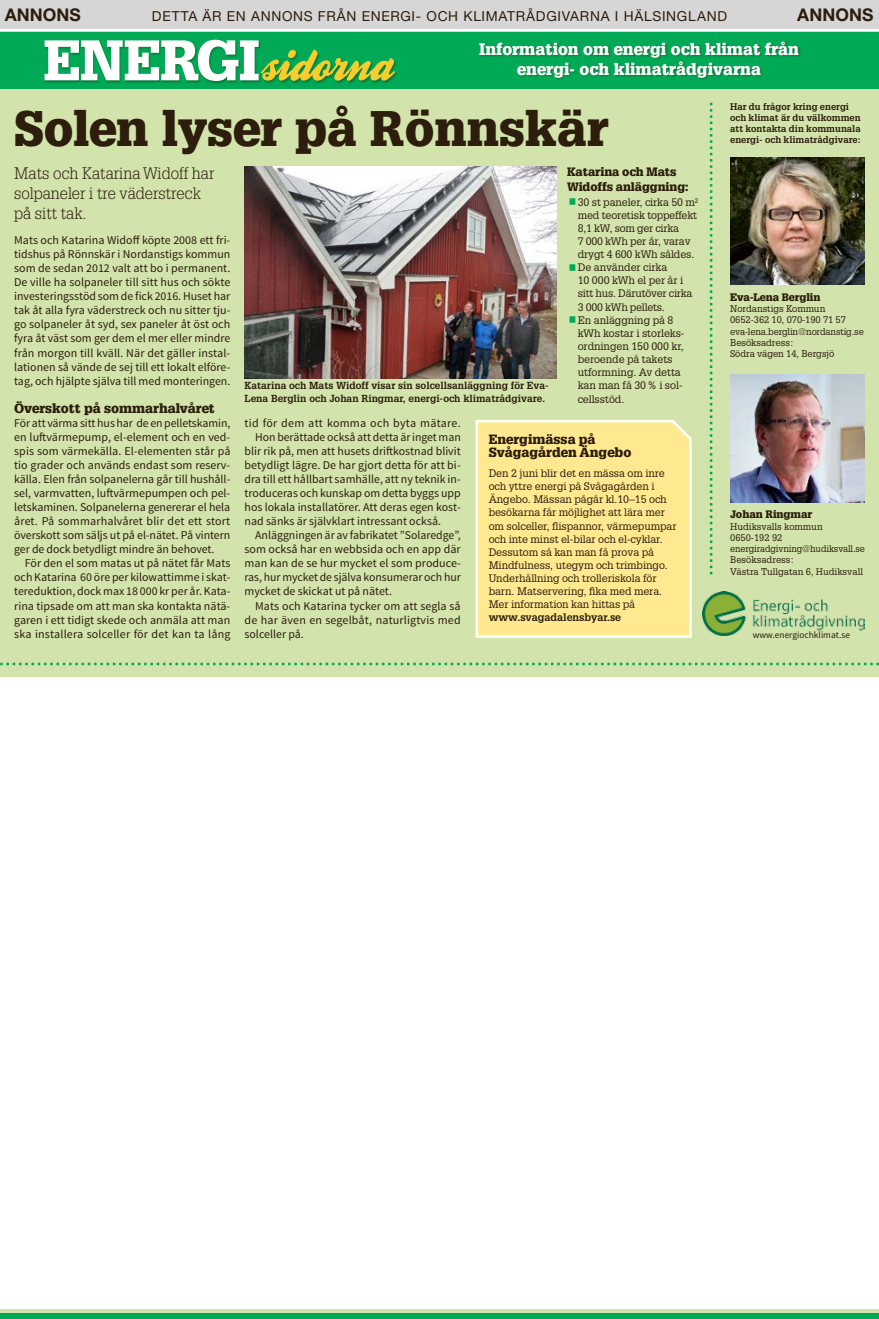
<style>
.page{position:relative;width:879px;height:1319px;background:#fff}
.page>*{position:absolute;margin:0;border:0;box-sizing:border-box;transform-origin:0 0}
.t1{font:900 48.75px "Glypha LT Std";letter-spacing:-.005em;color:#2c1d0c}
.t2{font:700 17.5px "Helvetica Neue LT Std";letter-spacing:.005em;color:#2c1d0c}
.t3{font:300 16.25px/20px "Glypha LT Std";color:#2c1d0c}
.t4{font:900 16.25px/19.8px "Glypha LT Std";color:#fff;text-align:center}
.t5{font:13.75px "Helvetica Neue LT Std";letter-spacing:.055em;color:#2c1d0c}
.t6{font:900 13.12px/13.8px "Glypha LT Std";color:#2c1d0c}
.t7{font:11.88px/14px "Source Sans Pro";color:#2c1d0c;text-align:justify}
.t8{font:900 11.88px/14.4px "Glypha LT Std";letter-spacing:-.005em;color:#2c1d0c}
.t9{font:11.88px "Source Sans Pro";letter-spacing:.02em;color:#2c1d0c}
.t10{font:10.62px/13.1px "Glypha LT Std";letter-spacing:-.005em;color:#2c1d0c}
.t11{font:900 10.62px "Glypha LT Std";letter-spacing:-.005em;color:#2c1d0c}
.t12{font:700 10.62px "Glypha LT Std";letter-spacing:-.005em;color:#2c1d0c}
.t13{font:700 10px/12.5px "Glypha LT Std";color:#2c1d0c}
.t14{font:9.38px/11.2px "Glypha LT Std";letter-spacing:-.005em;color:#2c1d0c}
.t15{font:700 9.38px/11.2px "Glypha LT Std";color:#2c1d0c}
.t16{font:9.38px "Source Sans Pro";color:#2c1d0c}
.s1{font-size:18px;color:#00a955}
</style>
<div class="page">
<div style="left:0;top:32px;width:879px;height:1286px;background:#d2e3ac"></div>
<div style="left:0;top:677px;width:879px;height:630px;background:#fff"></div>
<div style="left:475px;top:419px;width:217px;height:219px;background:#ffe990"></div>
<svg style="left:0;top:662px;width:879px;height:3px"></svg>
<img style="left:730px;top:375px;width:135px;height:127px">
<img style="left:730px;top:157px;width:135px;height:128px">
<svg style="left:710px;top:103px;width:2px;height:471px"></svg>
<img style="left:702px;top:591px;width:163px;height:44px">
<img style="left:244px;top:167px;width:312px;height:211px">
<div style="left:0;top:1313px;width:879px;height:5px;background:#00a955"></div>
<div style="left:0;top:32px;width:879px;height:57px;background:#00a955"></div>
<div style="left:44px;top:39px;width:354px;height:45px;background:#2c1d0c;opacity:.35"></div>
<svg style="left:45px;top:40px;width:350px;height:41px"></svg>
<div style="left:479px;top:41px;width:322px;height:39px;background:#2c1d0c;opacity:.35"></div>
<div style="left:0;top:0;width:879px;height:28px;background:#d7d6d6"></div>
<h2 class="t2" style="left:5px;top:4px;width:78px">ANNONS</h2>
<p class="t5" style="left:152px;top:8px;width:576px">DETTA ÄR EN ANNONS FRÅN ENERGI- OCH KLIMATRÅDGIVARNA I HÄLSINGLAND</p>
<h2 class="t2" style="left:797px;top:4px;width:78px">ANNONS</h2>
<h3 class="t4" style="left:479px;top:39px;width:321px">Information om energi och klimat från energi- och klimatrådgivarna</h3>
<h1 class="t1" style="left:14px;top:99px;width:596px">Solen lyser på Rönnskär</h1>
<p class="t8" style="left:567px;top:165px;width:123px">Katarina och Mats<br>Widoffs anläggning:</p>
<p class="t10" style="left:578px;top:195px;width:122px;text-indent:-11px"><span class="s1">•</span>30 st paneler, cirka 50 m² med teoretisk toppeffekt<br>8,1 kW, som ger cirka<br>7 000 kWh per år, varav drygt 4 600 kWh såldes.</p>
<p class="t10" style="left:578px;top:260px;width:116px;text-indent:-11px"><span class="s1">•</span>De använder cirka<br>10 000 kWh el per år i sitt hus. Därutöver cirka<br>3 000 kWh pellets.</p>
<p class="t10" style="left:578px;top:313px;width:108px;text-indent:-11px"><span class="s1">•</span>En anläggning på 8 kWh kostar i storleks&shy;ordningen 150 000 kr, beroende på takets utformning. Av detta kan man få 30% i sol&shy;cellsstöd.</p>
<h3 class="t3" style="left:14px;top:163px;width:202px">Mats och Katarina Widoff har solpaneler i tre väderstreck på sitt tak.</h3>
<p class="t7" style="left:14px;top:233px;width:218px">Mats och Katarina Widoff köpte 2008 ett fri&shy;tidshus på Rönnskär i Nordanstigs kommun som de sedan 2012 valt att bo i permanent.<br>De ville ha solpaneler till sitt hus och sökte investeringsstöd som de fick 2016. Huset har tak åt alla fyra väderstreck och nu sitter tju&shy;go solpaneler åt syd, sex paneler åt öst och fyra åt väst som ger dem el mer eller mindre från morgon till kväll. När det gäller instal&shy;lationen så vände de sej till ett lokalt elföre&shy;tag, och hjälpte själva till med monteringen.</p>
<p class="t6" style="left:14px;top:401px;width:202px">Överskott på sommarhalvåret</p>
<p class="t7" style="left:14px;top:416px;width:218px">För att värma sitt hus har de en pelletskamin, en luftvärmepump, el-element och en ved&shy;spis som värmekälla. El-elementen står på tio grader och används endast som reserv&shy;källa. Elen från solpanelerna går till hushåll&shy;sel, varmvatten, luftvärmepumpen och pel&shy;letskaminen. Solpanelerna genererar el hela året. På sommarhalvåret blir det ett stort överskott som säljs ut på el-nätet. På vintern ger de dock betydligt mindre än behovet.</p>
<p class="t7" style="left:14px;top:556px;width:218px;text-indent:11px">För den el som matas ut på nätet får Mats och Katarina 60 öre per kilowattimme i skat&shy;tereduktion, dock max 18 000 kr per år. Kata&shy;rina tipsade om att man ska kontakta nätä&shy;garen i ett tidigt skede och anmäla att man ska installera solceller för det kan ta lång</p>
<p class="t13" style="left:244px;top:379px;width:306px">Katarina och Mats Widoff visar sin solcellsanläggning för Eva-<br>Lena Berglin och Johan Ringmar, energi-och klimatrådgivare.</p>
<p class="t9" style="left:244px;top:415px;width:218px">tid för dem att komma och byta mätare.</p>
<p class="t7" style="left:255px;top:430px;width:207px">Hon berättade också att detta är inget man</p>
<p class="t7" style="left:244px;top:444px;width:218px">blir rik på, men att husets driftkostnad blivit</p>
<p class="t7" style="left:244px;top:458px;width:218px">betydligt lägre. De har gjort detta för att bi-</p>
<p class="t7" style="left:244px;top:472px;width:218px">dra till ett hållbart samhälle, att ny teknik in-</p>
<p class="t7" style="left:244px;top:486px;width:218px">troduceras och kunskap om detta byggs upp</p>
<p class="t7" style="left:244px;top:500px;width:218px">hos lokala installatörer. Att deras egen kost-</p>
<p class="t7" style="left:244px;top:514px;width:198px">nad sänks är självklart intressant också.</p>
<p class="t7" style="left:255px;top:528px;width:207px">Anläggningen är av fabrikatet ”Solaredge”,</p>
<p class="t7" style="left:244px;top:542px;width:218px">som också har en webbsida och en app där</p>
<p class="t7" style="left:244px;top:556px;width:218px">man kan de se hur mycket el som produce-</p>
<p class="t7" style="left:244px;top:570px;width:218px">ras, hur mycket de själva konsumerar och hur</p>
<p class="t7" style="left:244px;top:584px;width:149px">mycket de skickat ut på nätet.</p>
<p class="t7" style="left:255px;top:598px;width:207px">Mats och Katarina tycker om att segla så</p>
<p class="t7" style="left:244px;top:612px;width:218px">de har även en segelbåt, naturligtvis med</p>
<p class="t7" style="left:244px;top:626px;width:61px">solceller på.</p>
<p class="t6" style="left:489px;top:432px;width:144px">Energimässa på<br>Svågagården Ängebo</p>
<p class="t10" style="left:489px;top:466px;width:189px">Den 2 juni blir det en mässa om inre och yttre energi på Svågagården i Ängebo. Mässan pågår kl.10–15 och besökarna får möjlighet att lära mer om solceller, flispannor, värmepumpar och inte minst el-bilar och el-cyklar.<br>Dessutom så kan man få prova på Mindfulness, utegym och trimbingo.<br>Underhållning och trolleriskola för barn. Matservering, fika med mera.<br>Mer information kan hittas på</p>
<p class="t12" style="left:489px;top:611px;width:134px">www.svagadalensbyar.se</p>
<p class="t15" style="left:730px;top:100px;width:132px">Har du frågor kring energi och klimat är du välkommen att kontakta din kommunala energi- och klimatrådgivare:</p>
<p class="t11" style="left:730px;top:290px;width:92px">Eva-Lena Berglin</p>
<p class="t14" style="left:730px;top:303px;width:135px">Nordanstigs Kommun<br>0652-362 10, 070-190 71 57 eva-lena.berglin@nordanstig.se<br>Besöksadress:<br>Södra vägen 14, Bergsjö</p>
<p class="t11" style="left:730px;top:508px;width:84px">Johan Ringmar</p>
<p class="t14" style="left:730px;top:520px;width:136px">Hudiksvalls kommun<br>0650-192 92 energiradgivning@hudiksvall.se<br>Besöksadress:<br>Västra Tullgatan 6, Hudiksvall</p>
<p class="t16" style="left:753px;top:629px;width:99px">www.energiochklimat.se</p>
</div>
